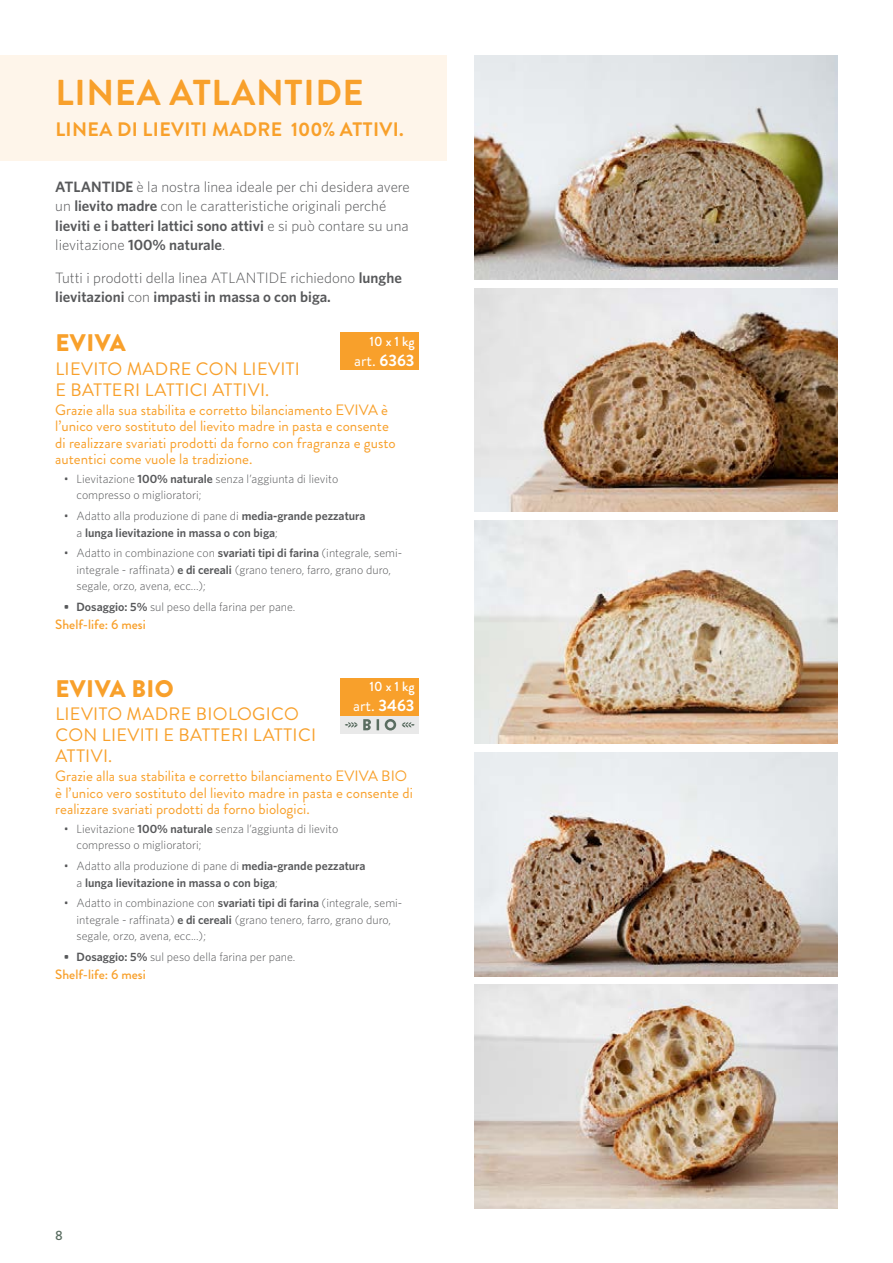
<style>
.page{position:relative;width:893px;height:1263px;background:#fff}
.page>*{position:absolute;margin:0;border:0;box-sizing:border-box;transform-origin:0 0}
.TITOLI_PARAGRAFO{font:700 36px "Brandon Grotesque";letter-spacing:.02em;color:#f8a02b}
.Nomi_prodotti{font:900 24px "Brandon Grotesque";letter-spacing:.02em;color:#f8a02b}
.TITOLI_PARAGRAFO-2{font:700 19.5px "Brandon Grotesque";letter-spacing:.02em;color:#f8a02b}
.TITOLI_PARAGRAFO-3{font:18px/21.3px "Brandon Grotesque";letter-spacing:.02em;color:#f8a02b}
.t1{font:16.5px "Brandon Grotesque";color:#fff}
.Paragrato-8pt_light{font:15px/16.5px "Brandon Grotesque";color:#f8a02b}
.Paragrafo{font:300 15px/19.5px "Whitney HTF";color:#57585a}
.Sottotitolo_prodotti{font:500 13.5px "Brandon Grotesque";color:#f8a02b}
.t2{font:500 13.5px "Brandon Grotesque";color:#fff}
.t3{font:500 13.5px "Brandon Grotesque";color:#5a6d61}
.t4{font:300 12px/16.5px "Whitney HTF";color:#57585a}
.t5{font:600 12px/16.5px "Whitney HTF";color:#57585a}
.s1{font-weight:600}
.s2{font-weight:700}
.s3{font-weight:300}
</style>
<div class="page">
<div style="left:0;top:55px;width:446px;height:105px;background:#fef5ea"></div>
<img style="left:474px;top:288px;width:364px;height:224px">
<img style="left:474px;top:56px;width:364px;height:223px">
<img style="left:474px;top:520px;width:364px;height:224px">
<img style="left:474px;top:752px;width:364px;height:224px">
<img style="left:474px;top:984px;width:364px;height:224px">
<div style="left:341px;top:715px;width:78px;height:19px;background:#e9e9e9"></div>
<svg style="left:345px;top:719px;width:70px;height:11px"></svg>
<div style="left:341px;top:678px;width:78px;height:37px;background:#f8a02b"></div>
<div style="left:341px;top:333px;width:78px;height:37px;background:#f8a02b"></div>
<p class="TITOLI_PARAGRAFO" style="left:56px;top:67px;width:310px">LINEA ATLANTIDE</p>
<p class="TITOLI_PARAGRAFO-2" style="left:55px;top:116px;width:350px">LINEA DI LIEVITI MADRE 100% ATTIVI.</p>
<p class="Paragrafo" style="left:55px;top:177px;width:356px"><span class="s1">ATLANTIDE</span> è la nostra linea ideale per chi desidera avere un <span class="s1">lievito madre</span> con le caratteristiche originali perché <span class="s1">lieviti e i batteri lattici sono attivi</span> e si può contare su una lievitazione <span class="s1">100% naturale</span>.</p>
<p class="Paragrafo" style="left:55px;top:267px;width:348px">Tutti i prodotti della linea ATLANTIDE richiedono <span class="s1">lunghe lievitazioni</span> con <span class="s1">impasti in massa o con biga.</span></p>
<p class="Nomi_prodotti" style="left:55px;top:326px;width:72px">EVIVA</p>
<p class="t2" style="left:370px;top:332px;width:46px">10 x 1 kg</p>
<p class="t1" style="left:354px;top:349px;width:62px">art. <span class="s2">6363</span></p>
<p class="TITOLI_PARAGRAFO-3" style="left:55px;top:358px;width:246px">LIEVITO MADRE CON LIEVITI</p>
<p class="TITOLI_PARAGRAFO-3" style="left:55px;top:379px;width:215px">E BATTERI LATTICI ATTIVI.</p>
<p class="Paragrato-8pt_light" style="left:55px;top:402px;width:342px">Grazie alla sua stabilita e corretto bilanciamento EVIVA è l’unico vero sostituto del lievito madre in pasta e consente di realizzare svariati prodotti da forno con fragranza e gusto autentici come vuole la tradizione.</p>
<p class="t4" style="left:77px;top:470px;width:263px;text-indent:-13px">• Lievitazione <span class="s1">100% naturale</span> senza l’aggiunta di lievito compresso o miglioratori;</p>
<p class="t5" style="left:77px;top:507px;width:290px;text-indent:-13px"><span class="s3">• Adatto alla produzione di pane di</span> media-grande pezzatura <span class="s3">a</span> lunga lievitazione in massa o con biga<span class="s3">;</span></p>
<p class="t4" style="left:77px;top:545px;width:327px;text-indent:-13px">• Adatto in combinazione con <span class="s1">svariati tipi di farina</span> (integrale, semi&shy;integrale - raffinata) <span class="s1">e di cereali</span> (grano tenero, farro, grano duro, segale, orzo, avena, ecc...);</p>
<p class="t4" style="left:64px;top:598px;width:233px"><span class="s1">• Dosaggio: 5%</span> sul peso della farina per pane.</p>
<p class="Sottotitolo_prodotti" style="left:55px;top:615px;width:92px">Shelf-life: 6 mesi</p>
<p class="Nomi_prodotti" style="left:55px;top:671px;width:120px">EVIVA BIO</p>
<p class="t2" style="left:370px;top:677px;width:46px">10 x 1 kg</p>
<p class="t1" style="left:353px;top:694px;width:63px">art. <span class="s2">3463</span></p>
<p class="TITOLI_PARAGRAFO-3" style="left:55px;top:703px;width:245px">LIEVITO MADRE BIOLOGICO</p>
<p class="TITOLI_PARAGRAFO-3" style="left:55px;top:724px;width:262px">CON LIEVITI E BATTERI LATTICI<br>ATTIVI.</p>
<p class="Paragrato-8pt_light" style="left:55px;top:768px;width:359px">Grazie alla sua stabilita e corretto bilanciamento EVIVA BIO è l’unico vero sostituto del lievito madre in pasta e consente di realizzare svariati prodotti da forno biologici.</p>
<p class="t4" style="left:77px;top:820px;width:263px;text-indent:-13px">• Lievitazione <span class="s1">100% naturale</span> senza l’aggiunta di lievito compresso o miglioratori;</p>
<p class="t5" style="left:77px;top:857px;width:290px;text-indent:-13px"><span class="s3">• Adatto alla produzione di pane di</span> media-grande pezzatura <span class="s3">a</span> lunga lievitazione in massa o con biga<span class="s3">;</span></p>
<p class="t4" style="left:77px;top:895px;width:327px;text-indent:-13px">• Adatto in combinazione con <span class="s1">svariati tipi di farina</span> (integrale, semi&shy;integrale - raffinata) <span class="s1">e di cereali</span> (grano tenero, farro, grano duro, segale, orzo, avena, ecc...);</p>
<p class="t4" style="left:64px;top:948px;width:233px"><span class="s1">• Dosaggio: 5%</span> sul peso della farina per pane.</p>
<p class="Sottotitolo_prodotti" style="left:55px;top:965px;width:92px">Shelf-life: 6 mesi</p>
<p class="t3" style="left:55px;top:1226px;width:9px">8</p>
</div>
